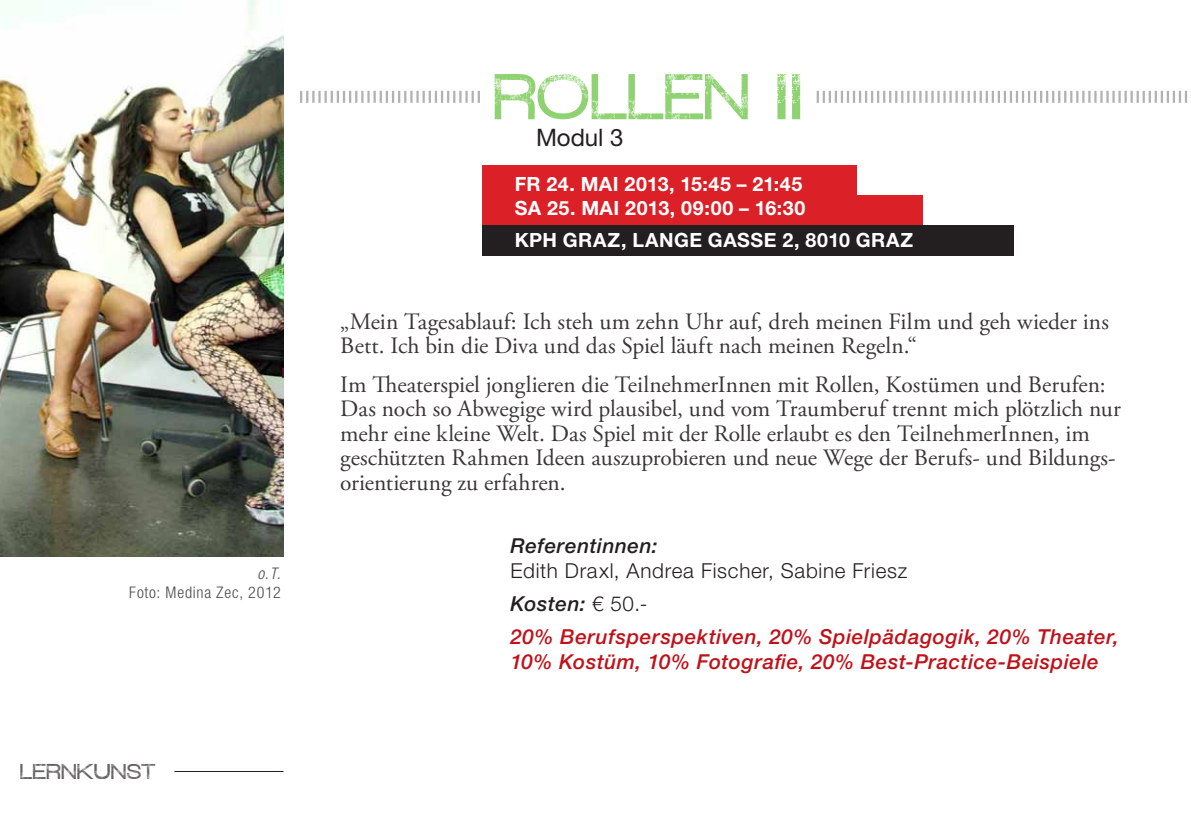
<style>
.page{position:relative;width:1191px;height:840px;background:#fff}
.page>*{position:absolute;margin:0;border:0;box-sizing:border-box;transform-origin:0 0}
.t1{font:56.4px "Redux";letter-spacing:.005em;color:#8fd271}
.t2{font:24px "Helvetica Neue LT Std";color:#231f20}
.t3{font:23.4px/24.6px "Adobe Garamond Pro";color:#231f20}
.t4{font:italic 500 20.6px/24.8px "Helvetica Neue LT Std";letter-spacing:.03em;color:#c01119}
.t5{font:300 20.6px "Helvetica Neue LT Std";letter-spacing:.035em;color:#231f20}
.t6{font:italic 500 20.6px "Helvetica Neue LT Std";letter-spacing:.03em;color:#231f20}
.t7{font:700 19.6px/24px "Helvetica Neue LT Std";letter-spacing:.025em;color:#fff}
.t8{font:18.8px "Redux";letter-spacing:.025em;color:#231f20}
.t9{font:300 condensed 16px "Helvetica Neue LT Std";letter-spacing:.045em;color:#4b4c4d}
.t10{font:italic 300 condensed 16px "Helvetica Neue LT Std";color:#4b4c4d}
.s1{font-weight:300;font-style:normal}
</style>
<div class="page">
<svg style="left:816px;top:91px;width:371px;height:12px"></svg>
<hr style="left:174px;top:770px;width:109px;height:1px;background:#231f20">
<div style="left:482px;top:195px;width:440px;height:30px;background:#dc2027"></div>
<div style="left:482px;top:165px;width:374px;height:30px;background:#dc2027"></div>
<div style="left:482px;top:225px;width:531px;height:30px;background:#231f20"></div>
<img style="left:0;top:0;width:283px;height:556px">
<svg style="left:300px;top:91px;width:180px;height:12px"></svg>
<p class="t10" style="left:257px;top:564px;width:25px">o. T.</p>
<p class="t9" style="left:129px;top:583px;width:153px">Foto: Medina Zec, 2012</p>
<p class="t8" style="left:21px;top:760px;width:137px">LERNKUNST</p>
<h1 class="t1" style="left:495px;top:67px;width:307px">ROLLEN II</h1>
<p class="t2" style="left:536px;top:123px;width:89px">Modul 3</p>
<p class="t7" style="left:514px;top:171px;width:292px">FR 24. MAI 2013, 15:45 – 21:45<br>SA 25. MAI 2013, 09:00 – 16:30</p>
<p class="t7" style="left:514px;top:227px;width:400px">KPH GRAZ, LANGE GASSE 2, 8010 GRAZ</p>
<p class="t3" style="left:340px;top:310px;width:770px">„Mein Tagesablauf: Ich steh um zehn Uhr auf, dreh meinen Film und geh wieder ins<br>Bett. Ich bin die Diva und das Spiel läuft nach meinen Regeln.“</p>
<p class="t3" style="left:340px;top:372px;width:782px">Im Theaterspiel jonglieren die TeilnehmerInnen mit Rollen, Kostümen und Berufen:<br>Das noch so Abwegige wird plausibel, und vom Traumberuf trennt mich plötzlich nur mehr eine kleine Welt. Das Spiel mit der Rolle erlaubt es den TeilnehmerInnen, im geschützten Rahmen Ideen auszuprobieren und neue Wege der Berufs- und Bildungs&shy;orientierung zu erfahren.</p>
<p class="t6" style="left:510px;top:532px;width:149px">Referentinnen:</p>
<p class="t5" style="left:510px;top:557px;width:398px">Edith Draxl, Andrea Fischer, Sabine Friesz</p>
<p class="t6" style="left:510px;top:591px;width:138px">Kosten: <span class="s1">€ 50.-</span></p>
<p class="t4" style="left:510px;top:624px;width:610px">20% Berufsperspektiven, 20% Spielpädagogik, 20% Theater,<br>10% Kostüm, 10% Fotografie, 20% Best-Practice-Beispiele</p>
</div>
